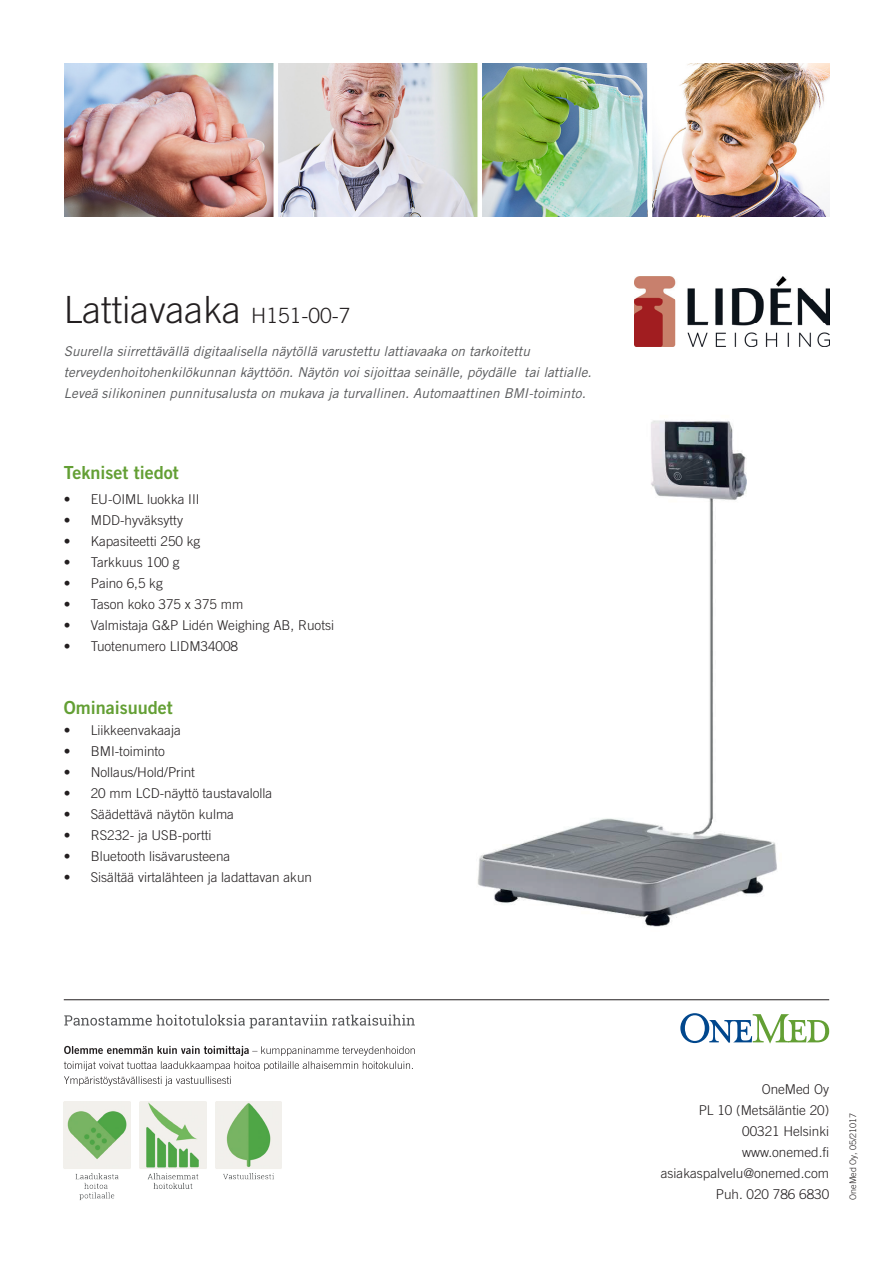
<style>
.page{position:relative;width:893px;height:1263px;background:#fff}
.page>*{position:absolute;margin:0;border:0;box-sizing:border-box;transform-origin:0 0}
.OTSIKKO{font:300 37.5px "Trade Gothic LT Std";color:#231f20}
.Leipis{font:18px "Trade Gothic LT Std Bd 2";color:#639f34}
.Leipis-2{font:300 13.5px/21px "Trade Gothic LT Std";color:#231f20;text-align:right}
.Leipis-3{font:italic 13.5px/21px "Trade Gothic LT Std";color:#57585a}
.Leipis-4{font:300 9px "Trade Gothic LT Std";color:#231f20}
.s1{font-size:21px}
</style>
<div class="page">
<img style="left:477px;top:420px;width:300px;height:507px">
<svg style="left:680px;top:1013px;width:149px;height:30px"></svg>
<svg style="left:64px;top:1015px;width:351px;height:13px"></svg>
<svg style="left:64px;top:1046px;width:351px;height:40px"></svg>
<img style="left:139px;top:1102px;width:67px;height:87px">
<img style="left:64px;top:1102px;width:66px;height:99px">
<img style="left:215px;top:1102px;width:67px;height:78px">
<hr style="left:64px;top:999px;width:765px;height:1px;background:#231f20">
<img style="left:64px;top:64px;width:765px;height:153px">
<img style="left:634px;top:276px;width:195px;height:71px">
<p class="OTSIKKO" style="left:64px;top:288px;width:288px">Lattiavaaka <span class="s1">H151-00-7</span></p>
<p class="Leipis-3" style="left:64px;top:341px;width:529px">Suurella siirrettävällä digitaalisella näytöllä varustettu lattiavaaka on tarkoitettu terveydenhoitohenkilökunnan käyttöön. Näytön voi sijoittaa seinälle, pöydälle tai lattialle.<br>Leveä silikoninen punnitusalusta on mukava ja turvallinen. Automaattinen BMI-toiminto.</p>
<p class="Leipis" style="left:64px;top:461px;width:117px">Tekniset tiedot</p>
<p class="Leipis-2" style="left:64px;top:488px;width:137px">• EU-OIML luokka III</p>
<p class="Leipis-2" style="left:64px;top:509px;width:121px">• MDD-hyväksytty</p>
<p class="Leipis-2" style="left:64px;top:530px;width:138px">• Kapasiteetti 250 kg</p>
<p class="Leipis-2" style="left:64px;top:551px;width:117px">• Tarkkuus 100 g</p>
<p class="Leipis-2" style="left:64px;top:572px;width:101px">• Paino 6,5 kg</p>
<p class="Leipis-2" style="left:64px;top:593px;width:181px">• Tason koko 375 x 375 mm</p>
<p class="Leipis-2" style="left:64px;top:614px;width:272px">• Valmistaja G&amp;P Lidén Weighing AB, Ruotsi</p>
<p class="Leipis-2" style="left:64px;top:635px;width:176px">• Tuotenumero LIDM34008</p>
<p class="Leipis" style="left:64px;top:696px;width:111px">Ominaisuudet</p>
<p class="Leipis-2" style="left:64px;top:719px;width:118px">• Liikkeenvakaaja</p>
<p class="Leipis-2" style="left:64px;top:740px;width:103px">• BMI-toiminto</p>
<p class="Leipis-2" style="left:64px;top:761px;width:133px">• Nollaus/Hold/Print</p>
<p class="Leipis-2" style="left:64px;top:782px;width:210px">• 20 mm LCD-näyttö taustavalolla</p>
<p class="Leipis-2" style="left:64px;top:803px;width:172px">• Säädettävä näytön kulma</p>
<p class="Leipis-2" style="left:64px;top:824px;width:149px">• RS232- ja USB-portti</p>
<p class="Leipis-2" style="left:64px;top:845px;width:168px">• Bluetooth lisävarusteena</p>
<p class="Leipis-2" style="left:64px;top:866px;width:250px">• Sisältää virtalähteen ja ladattavan akun</p>
<p class="Leipis-2" style="left:762px;top:1078px;width:69px">OneMed Oy</p>
<p class="Leipis-2" style="left:699px;top:1099px;width:132px">PL 10 (Metsäläntie 20)<br>00321 Helsinki</p>
<p class="Leipis-2" style="left:661px;top:1141px;width:170px">www.onemed.fi asiakaspalvelu@onemed.com</p>
<p class="Leipis-2" style="left:716px;top:1183px;width:115px">Puh. 020 786 6830</p>
<p class="Leipis-4" style="left:847px;top:1199px;width:88px;rotate:-90deg">OneMed Oy, 05/21017</p>
</div>
